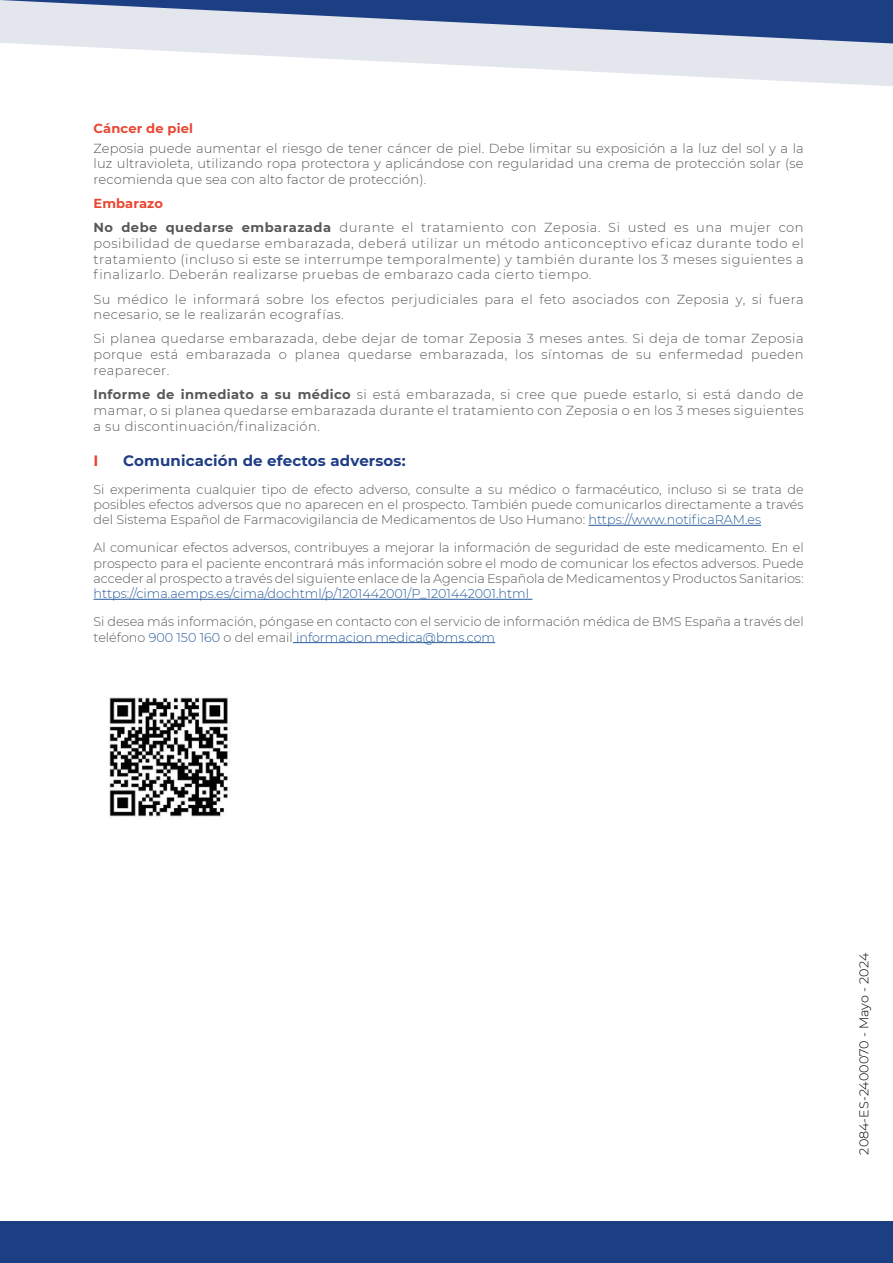
<style>
.page{position:relative;width:893px;height:1263px;background:#fff}
.page>*{position:absolute;margin:0;border:0;box-sizing:border-box;transform-origin:0 0}
.t1{font:700 15px "Montserrat";letter-spacing:.01em;color:#1e3d84}
.t2{font:700 15px "Montserrat";color:#e84633}
.t3{font:300 13.05px/15.6px "Montserrat";letter-spacing:.03em;color:#585856;text-align:justify}
.t4{font:700 13.05px "Montserrat";letter-spacing:.01em;color:#e94732}
.t5{font:300 12.75px/15.3px "Montserrat";color:#585856;text-align:justify}
.t6{font:300 12.75px "Montserrat";color:#275b9b}
.t7{font:300 12.75px "Montserrat";color:#000}
.s1{font-weight:700;color:#e94732}
.s2{font-weight:700}
.s3{color:#275b9b}
</style>
<div class="page">
<div style="left:0;top:1222px;width:893px;height:41px;background:#1c3f84"></div>
<svg style="left:32px;top:44px;width:861px;height:42px;fill:#e8eaef"></svg>
<svg style="left:0;top:0;width:893px;height:44px;background:#8093b8"></svg>
<hr style="left:588px;top:525px;width:173px;height:1px;background:#275b9b">
<hr style="left:94px;top:599px;width:438px;height:1px;background:#275b9b">
<hr style="left:293px;top:642px;width:202px;height:1px;background:#275b9b">
<img style="left:109px;top:697px;width:120px;height:120px">
<p class="t4" style="left:94px;top:119px;width:101px">Cáncer de piel</p>
<p class="t3" style="left:94px;top:140px;width:712px">Zeposia puede aumentar el riesgo de tener cáncer de piel. Debe limitar su exposición a la luz del sol y a la luz ultravioleta, utilizando ropa protectora y aplicándose con regularidad una crema de protección solar (se recomienda que sea con alto factor de protección).</p>
<p class="t3" style="left:94px;top:191px;width:712px;line-height:24.2px"><span class="s1">Embarazo<br></span><span class="s2">No debe quedarse embarazada</span> durante el tratamiento con Zeposia. Si usted es una mujer con</p>
<p class="t3" style="left:94px;top:235px;width:712px">posibilidad de quedarse embarazada, deberá utilizar un método anticonceptivo eficaz durante todo el tratamiento (incluso si este se interrumpe temporalmente) y también durante los 3 meses siguientes a finalizarlo. Deberán realizarse pruebas de embarazo cada cierto tiempo.</p>
<p class="t3" style="left:94px;top:291px;width:712px">Su médico le informará sobre los efectos perjudiciales para el feto asociados con Zeposia y, si fuera necesario, se le realizarán ecografías.</p>
<p class="t3" style="left:94px;top:330px;width:712px">Si planea quedarse embarazada, debe dejar de tomar Zeposia 3 meses antes. Si deja de tomar Zeposia porque está embarazada o planea quedarse embarazada, los síntomas de su enfermedad pueden reaparecer.</p>
<p class="t3" style="left:94px;top:386px;width:712px"><span class="s2">Informe de inmediato a su médico</span> si está embarazada, si cree que puede estarlo, si está dando de mamar, o si planea quedarse embarazada durante el tratamiento con Zeposia o en los 3 meses siguientes a su discontinuación/finalización.</p>
<p class="t2" style="left:94px;top:449px;width:6px">I</p>
<p class="t1" style="left:123px;top:449px;width:284px">Comunicación de efectos adversos:</p>
<p class="t5" style="left:94px;top:481px;width:712px">Si experimenta cualquier tipo de efecto adverso, consulte a su médico o farmacéutico, incluso si se trata de posibles efectos adversos que no aparecen en el prospecto. También puede comunicarlos directamente a través del Sistema Español de Farmacovigilancia de Medicamentos de Uso Humano: <span class="s3">https://www.notificaRAM.es</span></p>
<p class="t5" style="left:94px;top:540px;width:712px">Al comunicar efectos adversos, contribuyes a mejorar la información de seguridad de este medicamento. En el prospecto para el paciente encontrará más información sobre el modo de comunicar los efectos adversos. Puede acceder al prospecto a través del siguiente enlace de la Agencia Española de Medicamentos y Productos Sanitarios:</p>
<p class="t6" style="left:94px;top:585px;width:437px">https://cima.aemps.es/cima/dochtml/p/1201442001/P_1201442001.html</p>
<p class="t5" style="left:94px;top:614px;width:712px">Si desea más información, póngase en contacto con el servicio de información médica de BMS España a través del teléfono <span class="s3">900 150 160</span> o del email <span class="s3">informacion.medica@bms.com</span></p>
<p class="t7" style="left:855px;top:1154px;width:203px;rotate:-90deg">2084-ES-2400070 - Mayo - 2024</p>
</div>
